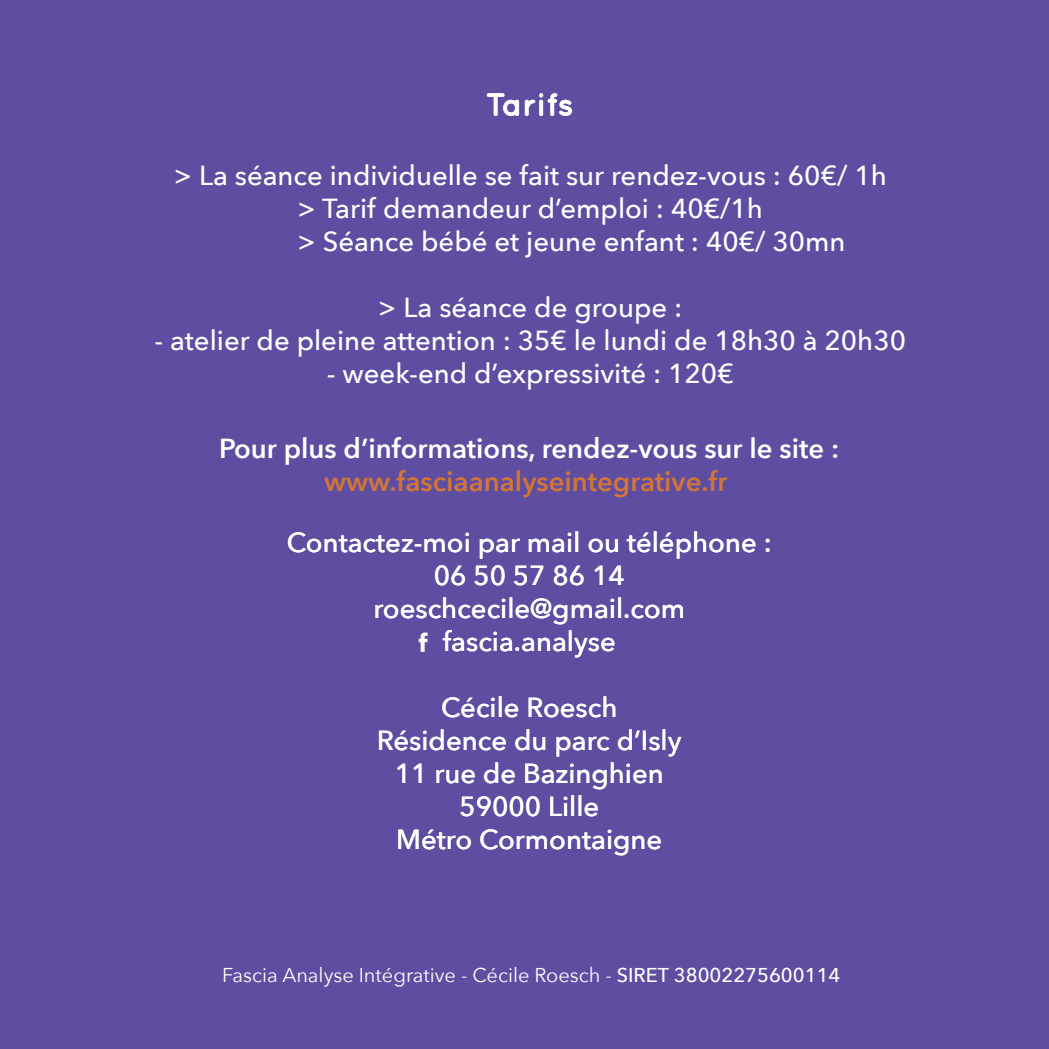
<style>
.page{position:relative;width:1049px;height:1049px;background:#5e4da0}
.page>*{position:absolute;margin:0;border:0;box-sizing:border-box;transform-origin:0 0}
.t1{font:700 32.5px "Quicksand";color:#fff}
.t2{font:500 27.5px/33px "Avenir Next";color:#fff;text-align:center}
.t3{font:600 27.5px "Avenir Next";color:#fff}
.t4{font:600 27.5px "Avenir Next";color:#d17539}
.t5{font:20px "Avenir Next";color:#fff}
.s1{font-weight:500}
</style>
<div class="page">
<svg style="left:419px;top:632px;width:9px;height:20px"></svg>
<p class="t1" style="left:485px;top:85px;width:89px">Tarifs</p>
<p class="t2" style="left:298px;top:158px;width:591px;text-align:left;text-indent:-124px">&gt; La séance individuelle se fait sur rendez-vous : 60€/ 1h &gt; Tarif demandeur d’emploi : 40€/1h<br>&gt; Séance bébé et jeune enfant : 40€/ 30mn</p>
<p class="t2" style="left:378px;top:290px;width:305px">&gt; La séance de groupe :</p>
<p class="t2" style="left:155px;top:323px;width:753px">- atelier de pleine attention : 35€ le lundi de 18h30 à 20h30</p>
<p class="t2" style="left:327px;top:356px;width:408px">- week-end d’expressivité : 120€</p>
<p class="t3" style="left:219px;top:425px;width:622px">Pour plus d’informations, rendez-vous sur le site :</p>
<p class="t4" style="left:324px;top:458px;width:405px">www.fasciaanalyseintegrative.fr</p>
<p class="t2" style="left:287px;top:525px;width:487px">Contactez-moi par mail ou téléphone :<br>06 50 57 86 14 roeschcecile@gmail.com fascia.analyse</p>
<p class="t2" style="left:377px;top:690px;width:306px">Cécile Roesch<br>Résidence du parc d’Isly<br>11 rue de Bazinghien<br>59000 Lille<br>Métro Cormontaigne</p>
<p class="t5" style="left:222px;top:958px;width:620px">Fascia Analyse Intégrative - Cécile Roesch - <span class="s1">SIRET 38002275600114</span></p>
</div>
